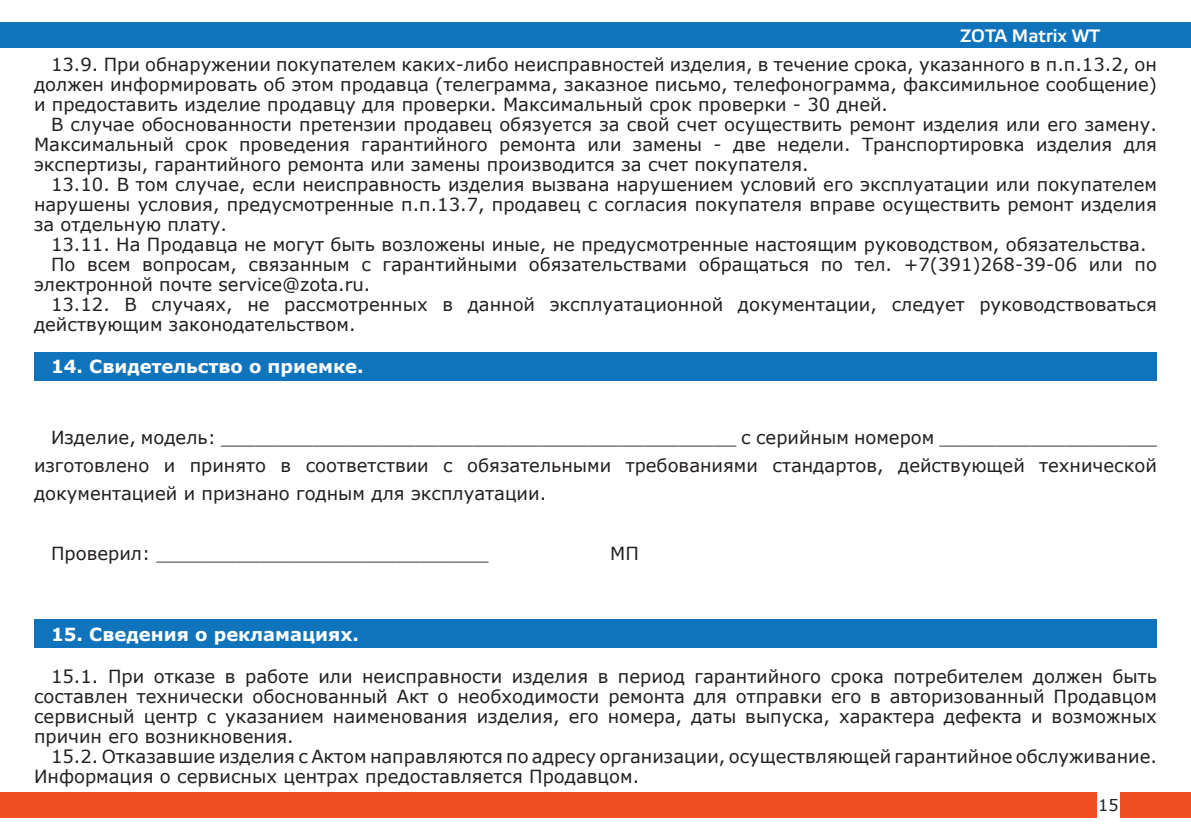
<style>
.page{position:relative;width:1191px;height:840px;background:#fff}
.page>*{position:absolute;margin:0;border:0;box-sizing:border-box;transform-origin:0 0}
.Стиль_Verdana_9{font:18px/20px "Verdana";color:#231f20;text-align:justify}
.Стиль_Verdana_9-2{font:700 18px "Verdana";color:#fff}
.t1{font:700 18px "Elektra Light Pro";color:#fff}
.t2{font:16px "Verdana";color:#231f20}
</style>
<div class="page">
<div style="left:0;top:23px;width:1191px;height:25px;background:#1074bc"></div>
<div style="left:0;top:791px;width:1191px;height:25px;background:#f04d22"></div>
<div style="left:1097px;top:790px;width:22px;height:27px;background:#fff"></div>
<div style="left:34px;top:352px;width:1123px;height:28px;background:#1074bc"></div>
<div style="left:34px;top:619px;width:1123px;height:28px;background:#1074bc"></div>
<p class="t1" style="left:960px;top:26px;width:142px">ZOTA Matrix WT</p>
<p class="Стиль_Verdana_9" style="left:34px;top:54px;width:1124px;text-indent:17px">13.9. При обнаружении покупателем каких-либо неисправностей изделия, в течение срока, указанного в п.п.13.2, он должен информировать об этом продавца (телеграмма, заказное письмо, телефонограмма, факсимильное сообщение) и предоставить изделие продавцу для проверки. Максимальный срок проверки - 30 дней.</p>
<p class="Стиль_Verdana_9" style="left:34px;top:114px;width:1124px;text-indent:17px">В случае обоснованности претензии продавец обязуется за свой счет осуществить ремонт изделия или его замену.<br>Максимальный срок проведения гарантийного ремонта или замены - две недели. Транспортировка изделия для экспертизы, гарантийного ремонта или замены производится за счет покупателя.</p>
<p class="Стиль_Verdana_9" style="left:34px;top:174px;width:1124px;text-indent:17px">13.10. В том случае, если неисправность изделия вызвана нарушением условий его эксплуатации или покупателем нарушены условия, предусмотренные п.п.13.7, продавец с согласия покупателя вправе осуществить ремонт изделия за отдельную плату.</p>
<p class="Стиль_Verdana_9" style="left:51px;top:234px;width:1097px">13.11. На Продавца не могут быть возложены иные, не предусмотренные настоящим руководством, обязательства.</p>
<p class="Стиль_Verdana_9" style="left:34px;top:254px;width:1124px;text-indent:17px">По всем вопросам, связанным с гарантийными обязательствами обращаться по тел. +7(391)268-39-06 или по электронной почте service@zota.ru.</p>
<p class="Стиль_Verdana_9" style="left:34px;top:294px;width:1124px;text-indent:17px">13.12. В случаях, не рассмотренных в данной эксплуатационной документации, следует руководствоваться действующим законодательством.</p>
<p class="Стиль_Verdana_9-2" style="left:51px;top:354px;width:314px">14. Свидетельство о приемке.</p>
<p class="Стиль_Verdana_9" style="left:34px;top:423px;width:1124px;line-height:28px;text-indent:17px">Изделие, модель: _____________________________________________ с серийным номером ___________________ изготовлено и принято в соответствии с обязательными требованиями стандартов, действующей технической документацией и признано годным для эксплуатации.</p>
<p class="Стиль_Verdana_9" style="left:51px;top:543px;width:439px">Проверил: _____________________________</p>
<p class="Стиль_Verdana_9" style="left:610px;top:543px;width:30px">МП</p>
<p class="Стиль_Verdana_9-2" style="left:51px;top:621px;width:309px">15. Сведения о рекламациях.</p>
<p class="Стиль_Verdana_9" style="left:34px;top:666px;width:1124px;text-indent:17px">15.1. При отказе в работе или неисправности изделия в период гарантийного срока потребителем должен быть составлен технически обоснованный Акт о необходимости ремонта для отправки его в авторизованный Продавцом сервисный центр с указанием наименования изделия, его номера, даты выпуска, характера дефекта и возможных причин его возникновения.</p>
<p class="Стиль_Verdana_9" style="left:34px;top:746px;width:1124px;text-indent:17px">15.2. Отказавшие изделия с Актом направляются по адресу организации, осуществляющей гарантийное обслуживание.<br>Информация о сервисных центрах предоставляется Продавцом.</p>
<p class="t2" style="left:1098px;top:793px;width:22px">15</p>
</div>
